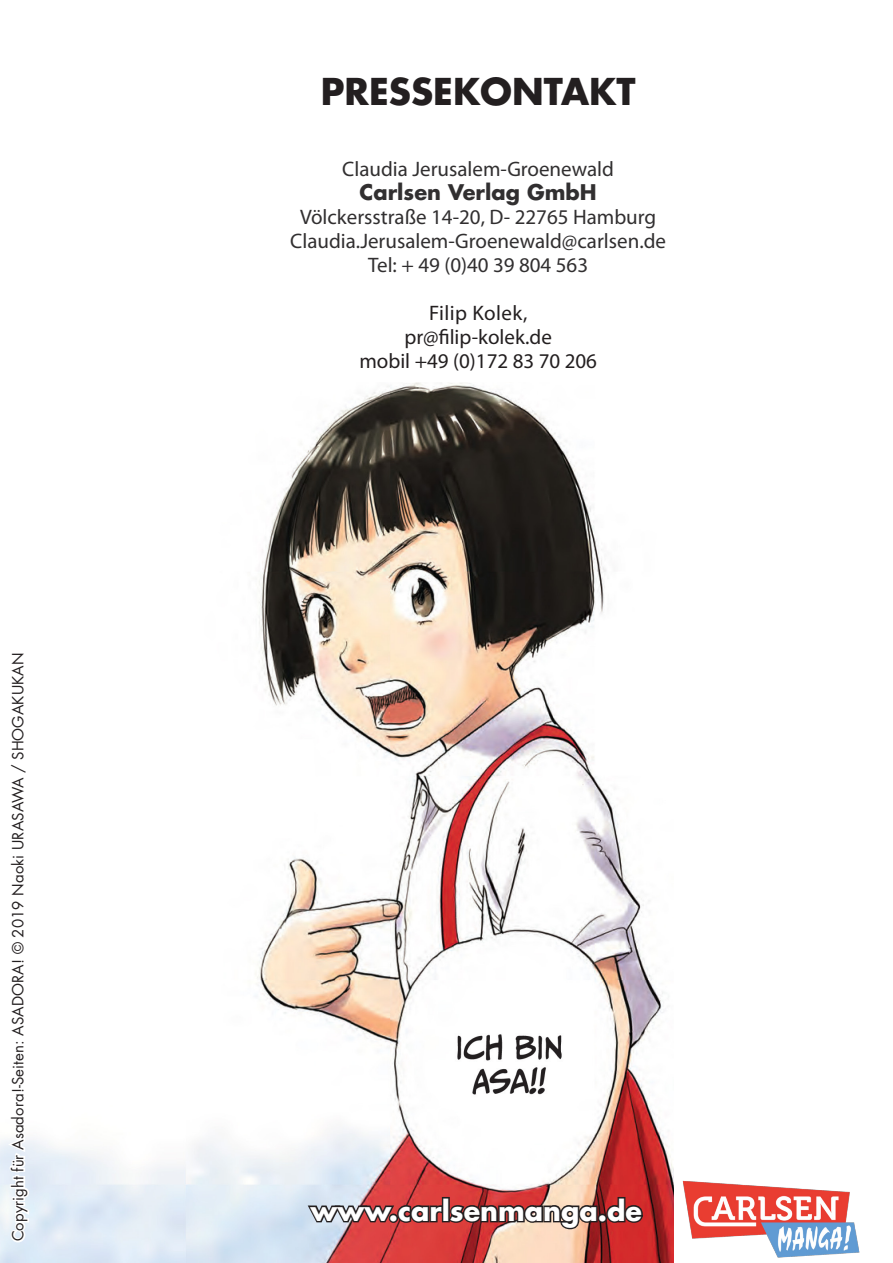
<style>
.page{position:relative;width:893px;height:1263px;background:#fff}
.page>*{position:absolute;margin:0;border:0;box-sizing:border-box;transform-origin:0 0}
.t1{font:700 36px "Futura";color:#231f20}
.t2{font:700 27px "Futura";color:#fff}
.t3{font:21px "Myriad Pro";color:#312f30}
.t4{font:21px "Myriad Pro";color:#231f20}
.t5{font:700 21px "Futura";color:#312f30}
.t6{font:21px "Myriad Pro";letter-spacing:.02em;color:#231f20}
.t7{font:15px "Futura";letter-spacing:.005em;color:#231f20}
</style>
<div class="page">
<img style="left:0;top:481px;width:673px;height:782px">
<svg style="left:290px;top:382px;width:289px;height:99px"></svg>
<svg style="left:4px;top:651px;width:29px;height:593px"></svg>
<div style="left:442px;top:1197px;width:8px;height:25px;border:3px solid #231f20"></div>
<svg style="left:305px;top:1203px;width:294px;height:28px;background:#895453"></svg>
<div style="left:598px;top:1213px;width:9px;height:10px;border:3px solid #231f20;border-radius:50%"></div>
<svg style="left:605px;top:1195px;width:40px;height:29px"></svg>
<img style="left:682px;top:1180px;width:178px;height:78px">
<p class="t7" style="left:8px;top:1241px;width:590px;rotate:-90deg">Copyright für Asadora!-Seiten: ASADORA! © 2019 Naoki URASAWA / SHOGAKUKAN</p>
<p class="t1" style="left:321px;top:67px;width:316px">PRESSEKONTAKT</p>
<p class="t3" style="left:342px;top:156px;width:273px">Claudia Jerusalem-Groenewald</p>
<p class="t5" style="left:360px;top:177px;width:239px">Carlsen Verlag GmbH</p>
<p class="t3" style="left:300px;top:204px;width:358px">Völckersstraße 14-20, D- 22765 Hamburg</p>
<p class="t3" style="left:290px;top:228px;width:377px">Claudia.Jerusalem-Groenewald@carlsen.de</p>
<p class="t3" style="left:368px;top:252px;width:221px">Tel: + 49 (0)40 39 804 563</p>
<p class="t6" style="left:429px;top:300px;width:100px">Filip Kolek,</p>
<p class="t4" style="left:404px;top:324px;width:149px">pr@filip-kolek.de</p>
<p class="t4" style="left:359px;top:348px;width:239px">mobil +49 (0)172 83 70 206</p>
<p class="t2" style="left:311px;top:1192px;width:333px">www.carlsenmanga.de</p>
</div>
